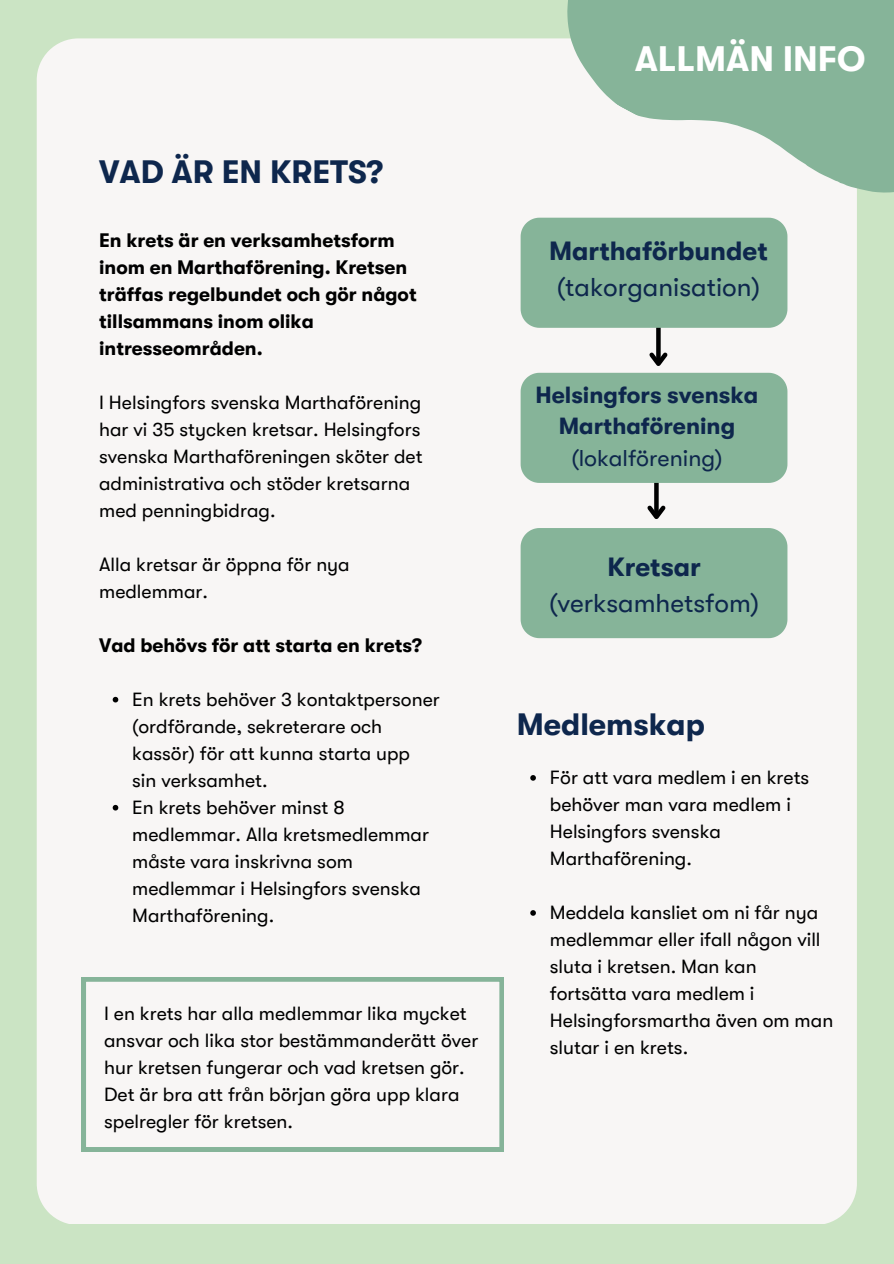
<style>
.page{position:relative;width:894px;height:1264px;background:#fff}
.page>*{position:absolute;margin:0;border:0;box-sizing:border-box;transform-origin:0 0}
.t1{font:700 35.25px "GT Walsheim";color:#fff}
.t2{font:700 32.25px "GT Walsheim";color:#0e274d}
.t3{font:700 30.75px "GT Walsheim";color:#0e274d}
.t4{font:26.25px/36px "GT Walsheim";color:#0e274d}
.t5{font:700 23.25px/31.5px "GT Walsheim";color:#0e274d;text-align:center}
.t6{font:19.5px/27px "GT Walsheim";color:#000}
.t7{font:700 19.5px/27px "GT Walsheim";color:#000}
.s1{font-weight:700}
.s2{font-weight:400}
</style>
<div class="page">
<div style="left:0;top:0;width:893px;height:1263px;background:#cbe4c4"></div>
<div style="left:37px;top:38px;width:819px;height:1185px;background:#f8f6f5"></div>
<svg style="left:656px;top:328px;width:4px;height:20px"></svg>
<div style="left:520px;top:218px;width:267px;height:110px;background:#86b499"></div>
<svg style="left:654px;top:483px;width:4px;height:18px"></svg>
<svg style="left:520px;top:348px;width:267px;height:135px;background:#9bbfaa"></svg>
<svg style="left:520px;top:501px;width:267px;height:137px;background:#9cc0ab"></svg>
<svg style="left:528px;top:0;width:365px;height:261px;background:#b4cfbd"></svg>
<svg style="left:81px;top:977px;width:422px;height:174px;background:#eff1ee"></svg>
<svg style="left:113px;top:697px;width:5px;height:5px"></svg>
<svg style="left:113px;top:805px;width:5px;height:5px"></svg>
<svg style="left:530px;top:775px;width:5px;height:5px"></svg>
<svg style="left:530px;top:910px;width:5px;height:5px"></svg>
<p class="t2" style="left:99px;top:154px;width:285px">VAD ÄR EN KRETS?</p>
<p class="t7" style="left:99px;top:227px;width:319px">En krets är en verksamhetsform inom en Marthaförening. Kretsen träffas regelbundet och gör något tillsammans inom olika intresseområden.</p>
<p class="t6" style="left:99px;top:389px;width:325px">I Helsingfors svenska Marthaförening har vi 35 stycken kretsar. Helsingfors svenska Marthaföreningen sköter det administrativa och stöder kretsarna med penningbidrag.</p>
<h1 class="t6" style="left:99px;top:551px;width:252px">Alla kretsar är öppna för nya medlemmar.</h1>
<h5 class="t7" style="left:99px;top:632px;width:324px">Vad behövs för att starta en krets?</h5>
<p class="t6" style="left:132px;top:686px;width:309px">En krets behöver 3 kontaktpersoner (ordförande, sekreterare och kassör) för att kunna starta upp<br>sin verksamhet.</p>
<p class="t6" style="left:132px;top:794px;width:298px">En krets behöver minst 8 medlemmar. Alla kretsmedlemmar måste vara inskrivna som medlemmar i Helsingfors svenska<br>Marthaförening.</p>
<p class="t6" style="left:104px;top:1000px;width:375px">I en krets har alla medlemmar lika mycket ansvar och lika stor bestämmanderätt över hur kretsen fungerar och vad kretsen gör.</p>
<p class="t6" style="left:104px;top:1081px;width:357px">Det är bra att från början göra upp klara spelregler för kretsen.</p>
<h3 class="t1" style="left:634px;top:39px;width:232px">ALLMÄN INFO</h3>
<p class="t4" style="left:549px;top:234px;width:220px"><span class="s1">Marthaförbundet </span>(takorganisation)</p>
<p class="t5" style="left:535px;top:379px;width:224px">Helsingfors svenska<br>Marthaförening <span class="s2">(lokalförening)</span></p>
<p class="t4" style="left:549px;top:549px;width:212px;text-align:center"><span class="s1">Kretsar </span>(verksamhetsfom)</p>
<h5 class="t3" style="left:516px;top:707px;width:190px">Medlemskap</h5>
<p class="t6" style="left:549px;top:764px;width:261px">För att vara medlem i en krets behöver man vara medlem i<br>Helsingfors svenska<br>Marthaförening.</p>
<p class="t6" style="left:549px;top:899px;width:285px">Meddela kansliet om ni får nya medlemmar eller ifall någon vill sluta i kretsen. Man kan fortsätta vara medlem i<br>Helsingforsmartha även om man slutar i en krets.</p>
</div>
